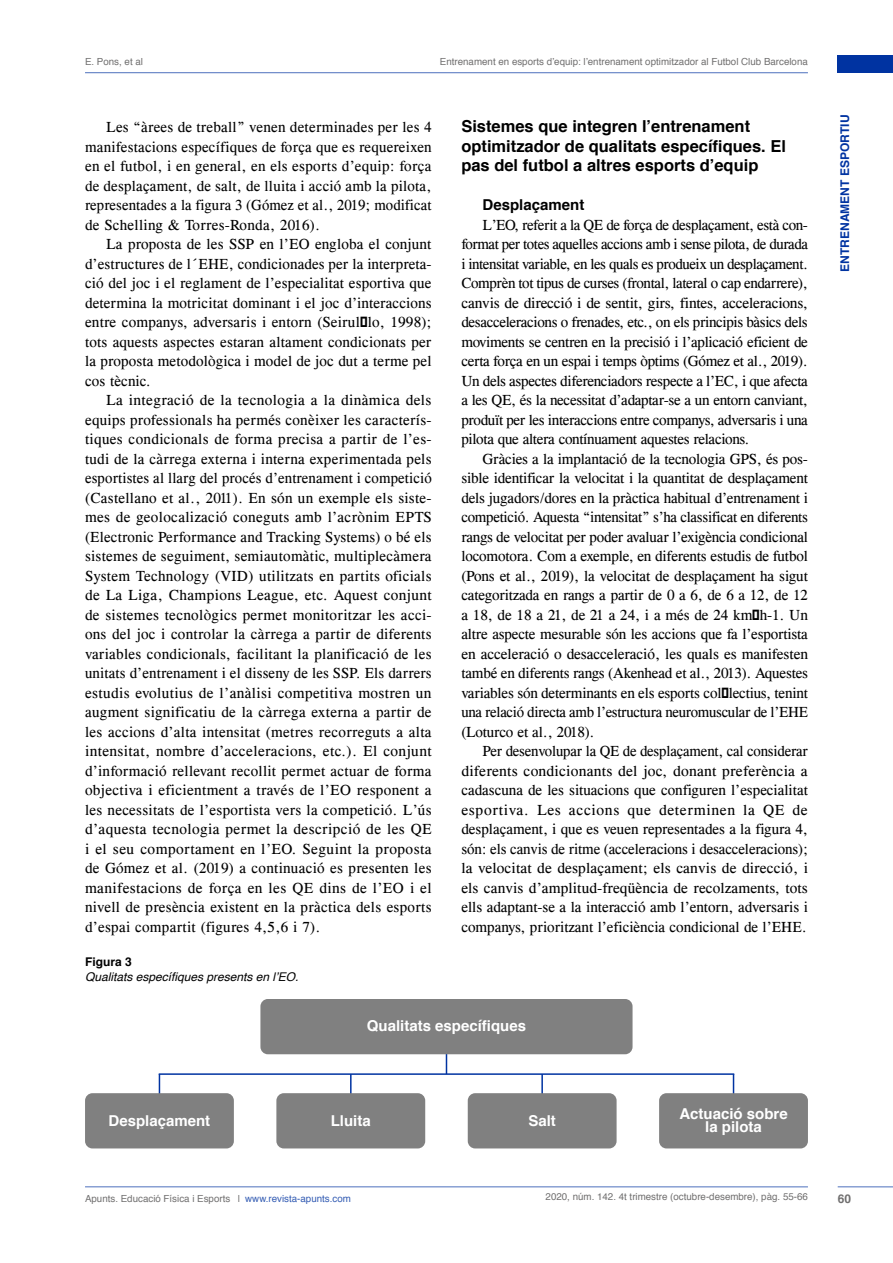
<style>
.page{position:relative;width:893px;height:1263px;background:#fff}
.page>*{position:absolute;margin:0;border:0;box-sizing:border-box;transform-origin:0 0}
.t1{font:700 16.5px/19.5px "Helvetica";color:#000}
.t2{font:15px/19.5px "Cg Times";color:#000;text-align:justify}
.t3{font:700 15px/13px "Helvetica";color:#fff;text-align:center}
.t4{font:700 15px "Helvetica";color:#000}
.t5{font:italic 12px "Helvetica";color:#000}
.t6{font:700 12px "Helvetica";color:#0033a1}
.t7{font:700 12px "Helvetica";color:#000}
.t8{font:700 12px "Helvetica";color:#706f6f}
.t9{font:9.75px "Helvetica";color:#706f6f}
.s1{color:#335cb3}
</style>
<div class="page">
<hr style="left:85px;top:72px;width:723px;height:1px;background:#4d70bd">
<div style="left:838px;top:56px;width:55px;height:17px;background:#0033a1"></div>
<hr style="left:85px;top:1186px;width:723px;height:1px;background:#4d70bd">
<hr style="left:838px;top:1186px;width:55px;height:1px;background:#4d70bd">
<svg style="left:159px;top:1075px;width:1px;height:18px"></svg>
<hr style="left:350px;top:1074px;width:2px;height:26px;background:#0033a1">
<hr style="left:541px;top:1074px;width:2px;height:26px;background:#0033a1">
<svg style="left:733px;top:1075px;width:1px;height:18px"></svg>
<svg style="left:446px;top:1054px;width:1px;height:19px"></svg>
<hr style="left:159px;top:1073px;width:575px;height:2px;background:#0033a1">
<div style="left:260px;top:999px;width:372px;height:55px;background:#808080;border-radius:7px"></div>
<div style="left:85px;top:1093px;width:149px;height:55px;background:#808080;border-radius:7px"></div>
<div style="left:659px;top:1093px;width:149px;height:55px;background:#808080;border-radius:7px"></div>
<div style="left:468px;top:1093px;width:149px;height:55px;background:#808080;border-radius:7px"></div>
<div style="left:276px;top:1093px;width:149px;height:55px;background:#808080;border-radius:7px"></div>
<p class="t9" style="left:85px;top:54px;width:59px">E. Pons, et al</p>
<p class="t9" style="left:440px;top:54px;width:369px">Entrenament en esports d’equip: l’entrenament optimitzador al Futbol Club Barcelona</p>
<p class="t2" style="left:85px;top:117px;width:348px;text-indent:21px">Les “àrees de treball” venen determinades per les 4 manifestacions específiques de força que es requereixen en el futbol, i en general, en els esports d’equip: força de desplaçament, de salt, de lluita i acció amb la pilota, representades a la figura 3 (Gómez et al., 2019; modificat de Schelling &amp; Torres-Ronda, 2016).</p>
<p class="t2" style="left:85px;top:234px;width:348px;text-indent:21px">La proposta de les SSP en l’EO engloba el conjunt d’estructures de l´EHE, condicionades per la interpreta&shy;ció del joc i el reglament de l’especialitat esportiva que determina la motricitat dominant i el joc d’interaccions entre companys, adversaris i entorn (Seirul·lo, 1998); tots aquests aspectes estaran altament condicionats per la proposta metodològica i model de joc dut a terme pel cos tècnic.</p>
<p class="t2" style="left:85px;top:390px;width:348px;text-indent:21px">La integració de la tecnologia a la dinàmica dels equips professionals ha permés conèixer les caracterís&shy;tiques condicionals de forma precisa a partir de l’es&shy;tudi de la càrrega externa i interna experimentada pels esportistes al llarg del procés d’entrenament i competició (Castellano et al., 2011). En són un exemple els siste&shy;mes de geolocalizació coneguts amb l’acrònim EPTS (Electronic Performance and Tracking Systems) o bé els sistemes de seguiment, semiautomàtic, multiplecàmera System Technology (VID) utilitzats en partits oficials de La Liga, Champions League, etc. Aquest conjunt de sistemes tecnològics permet monitoritzar les acci&shy;ons del joc i controlar la càrrega a partir de diferents variables condicionals, facilitant la planificació de les unitats d’entrenament i el disseny de les SSP. Els darrers estudis evolutius de l’anàlisi competitiva mostren un augment significatiu de la càrrega externa a partir de les accions d’alta intensitat (metres recorreguts a alta intensitat, nombre d’acceleracions, etc.). El conjunt d’informació rellevant recollit permet actuar de forma objectiva i eficientment a través de l’EO responent a les necessitats de l’esportista vers la competició. L’ús d’aquesta tecnologia permet la descripció de les QE i el seu comportament en l’EO. Seguint la proposta de Gómez et al. (2019) a continuació es presenten les manifestacions de força en les QE dins de l’EO i el nivell de presència existent en la pràctica dels esports d’espai compartit (figures 4,5,6 i 7).</p>
<p class="t7" style="left:85px;top:952px;width:48px">Figura 3</p>
<p class="t5" style="left:85px;top:967px;width:215px">Qualitats específiques presents en l’EO.</p>
<p class="t1" style="left:461px;top:117px;width:326px">Sistemes que integren l’entrenament optimitzador de qualitats específiques. El pas del futbol a altres esports d’equip</p>
<p class="t4" style="left:483px;top:193px;width:103px">Desplaçament</p>
<p class="t2" style="left:461px;top:215px;width:348px;text-indent:21px">L’EO, referit a la QE de força de desplaçament, està con&shy;format per totes aquelles accions amb i sense pilota, de durada i intensitat variable, en les quals es produeix un desplaçament.<br>Comprèn tot tipus de curses (frontal, lateral o cap endarrere), canvis de direcció i de sentit, girs, fintes, acceleracions, desacceleracions o frenades, etc., on els principis bàsics dels moviments se centren en la precisió i l’aplicació eficient de certa força en un espai i temps òptims (Gómez et al., 2019).<br>Un dels aspectes diferenciadors respecte a l’EC, i que afecta a les QE, és la necessitat d’adaptar-se a un entorn canviant, produït per les interaccions entre companys, adversaris i una pilota que altera contínuament aquestes relacions.</p>
<p class="t2" style="left:461px;top:449px;width:348px;text-indent:21px">Gràcies a la implantació de la tecnologia GPS, és pos&shy;sible identificar la velocitat i la quantitat de desplaçament dels jugadors/dores en la pràctica habitual d’entrenament i competició. Aquesta “intensitat” s’ha classificat en diferents rangs de velocitat per poder avaluar l’exigència condicional locomotora. Com a exemple, en diferents estudis de futbol (Pons et al., 2019), la velocitat de desplaçament ha sigut categoritzada en rangs a partir de 0 a 6, de 6 a 12, de 12 a 18, de 18 a 21, de 21 a 24, i a més de 24 km·h-1. Un altre aspecte mesurable són les accions que fa l’esportista en acceleració o desacceleració, les quals es manifesten també en diferents rangs (Akenhead et al., 2013). Aquestes variables són determinants en els esports col·lectius, tenint una relació directa amb l’estructura neuromuscular de l’EHE (Loturco et al., 2018).</p>
<p class="t2" style="left:461px;top:741px;width:348px;text-indent:21px">Per desenvolupar la QE de desplaçament, cal considerar diferents condicionants del joc, donant preferència a cadascuna de les situacions que configuren l’especialitat esportiva. Les accions que determinen la QE de desplaçament, i que es veuen representades a la figura 4, són: els canvis de ritme (acceleracions i desacceleracions); la velocitat de desplaçament; els canvis de direcció, i els canvis d’amplitud-freqüència de recolzaments, tots ells adaptant-se a la interacció amb l’entorn, adversaris i companys, prioritzant l’eficiència condicional de l’EHE.</p>
<p class="t3" style="left:367px;top:1020px;width:161px">Qualitats específiques</p>
<p class="t3" style="left:109px;top:1114px;width:103px">Desplaçament</p>
<p class="t3" style="left:679px;top:1107px;width:110px">Actuació sobre la pilota</p>
<p class="t3" style="left:331px;top:1114px;width:42px">Lluita</p>
<p class="t3" style="left:528px;top:1114px;width:29px">Salt</p>
<p class="t9" style="left:85px;top:1190px;width:267px">Apunts. Educació Física i Esports | <span class="s1">www.revista-apunts.com</span></p>
<p class="t9" style="left:546px;top:1189px;width:264px">2020, núm. 142. 4t trimestre (octubre-desembre), pàg. 55-66</p>
<p class="t6" style="left:835px;top:271px;width:158px;rotate:-90deg">ENTRENAMENT ESPORTIU</p>
<p class="t8" style="left:838px;top:1189px;width:15px">60</p>
</div>
